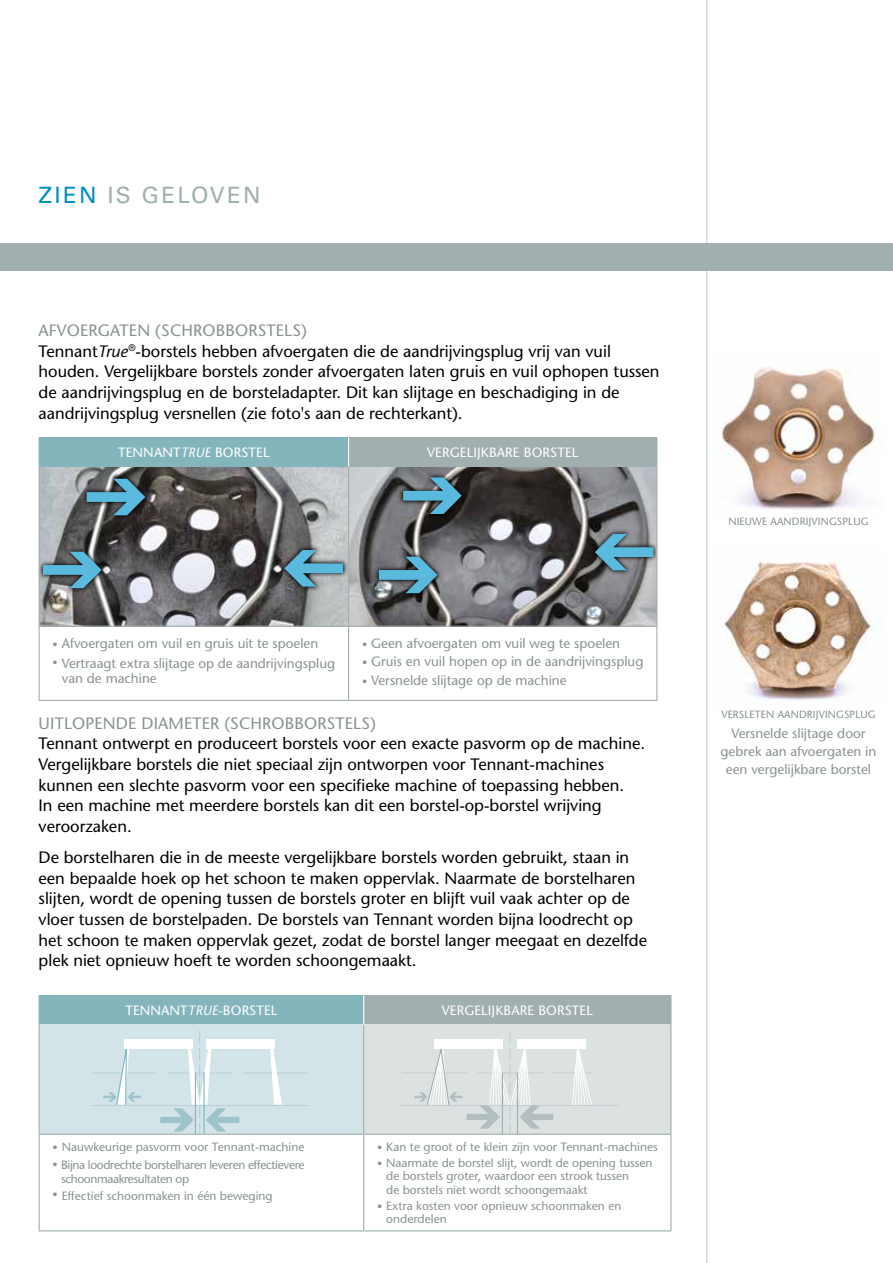
<style>
.page{position:relative;width:893px;height:1263px;background:#fff}
.page>*{position:absolute;margin:0;border:0;box-sizing:border-box;transform-origin:0 0}
.t1{font:22.5px "Univers";letter-spacing:.1em;color:#a1afae}
.t2{font:500 16.5px/20.7px "Stone Sans Std";color:#000}
.t3{font:500 16.5px "Stone Sans Std";letter-spacing:.01em;color:#889392}
.t4{font:500 13.5px/18px "Stone Sans Std";color:#889392;text-align:center}
.t5{font:500 13.5px "Stone Sans Std";letter-spacing:.01em;color:#fff}
.t6{font:500 12px/13.5px "Stone Sans Std";letter-spacing:-.005em;color:#889392}
.t7{font:500 12px/14.2px "Stone Sans Std";letter-spacing:-.03em;color:#889392}
.t8{font:500 10.5px "Stone Sans Std";letter-spacing:.01em;color:#889392}
.s1{color:#008fc3}
.s2{color:#889392}
.s3{font-style:italic}
.s4{font-size:10.5px}
</style>
<div class="page">
<hr style="left:706px;top:0;width:1px;height:1263px;background:#c6c6c6">
<div style="left:0;top:243px;width:893px;height:27px;background:#a1afae"></div>
<img style="left:721px;top:368px;width:155px;height:142px">
<img style="left:724px;top:561px;width:151px;height:140px">
<img style="left:40px;top:467px;width:616px;height:159px">
<svg style="left:398px;top:472px;width:69px;height:47px"></svg>
<svg style="left:403px;top:477px;width:59px;height:37px"></svg>
<svg style="left:374px;top:552px;width:68px;height:47px"></svg>
<svg style="left:379px;top:557px;width:58px;height:36px"></svg>
<svg style="left:590px;top:529px;width:68px;height:47px"></svg>
<svg style="left:595px;top:534px;width:58px;height:36px"></svg>
<svg style="left:82px;top:474px;width:68px;height:47px"></svg>
<svg style="left:87px;top:479px;width:58px;height:36px"></svg>
<svg style="left:38px;top:547px;width:68px;height:47px"></svg>
<svg style="left:43px;top:552px;width:59px;height:36px"></svg>
<svg style="left:279px;top:545px;width:69px;height:47px"></svg>
<svg style="left:284px;top:550px;width:59px;height:37px"></svg>
<div style="left:39px;top:437px;width:310px;height:30px;background:#84b5bd"></div>
<div style="left:349px;top:437px;width:308px;height:30px;background:#a1afae"></div>
<hr style="left:348px;top:467px;width:1px;height:159px;background:#a1afae">
<hr style="left:348px;top:627px;width:1px;height:73px;background:#a1afae">
<hr style="left:349px;top:626px;width:308px;height:1px;background:#a1afae">
<hr style="left:349px;top:700px;width:308px;height:1px;background:#a1afae">
<hr style="left:39px;top:467px;width:1px;height:159px;background:#a1afae">
<hr style="left:656px;top:467px;width:1px;height:159px;background:#a1afae">
<hr style="left:39px;top:626px;width:310px;height:1px;background:#a1afae">
<hr style="left:39px;top:627px;width:1px;height:73px;background:#a1afae">
<hr style="left:656px;top:627px;width:1px;height:73px;background:#a1afae">
<hr style="left:39px;top:700px;width:310px;height:1px;background:#a1afae">
<hr style="left:348px;top:437px;width:1px;height:30px;background:#fff">
<div style="left:39px;top:995px;width:325px;height:29px;background:#84b5bd"></div>
<div style="left:364px;top:995px;width:307px;height:29px;background:#a1afae"></div>
<div style="left:39px;top:1024px;width:325px;height:110px;background:#d3e4e8"></div>
<div style="left:364px;top:1024px;width:307px;height:110px;background:#dce2e2"></div>
<hr style="left:363px;top:1135px;width:1px;height:95px;background:#a1afae">
<hr style="left:364px;top:1230px;width:307px;height:1px;background:#a1afae">
<hr style="left:39px;top:1135px;width:1px;height:95px;background:#a1afae">
<hr style="left:670px;top:1135px;width:1px;height:95px;background:#a1afae">
<hr style="left:39px;top:1230px;width:325px;height:1px;background:#a1afae">
<svg style="left:363px;top:995px;width:1px;height:29px"></svg>
<hr style="left:670px;top:1024px;width:1px;height:110px;background:#a1afae">
<hr style="left:39px;top:1024px;width:1px;height:110px;background:#a1afae">
<hr style="left:363px;top:1024px;width:1px;height:110px;background:#a1afae">
<hr style="left:39px;top:1134px;width:325px;height:1px;background:#a1afae">
<hr style="left:364px;top:1134px;width:307px;height:1px;background:#a1afae">
<hr style="left:92px;top:1072px;width:65px;height:1px;background:#b6d2d7">
<hr style="left:92px;top:1105px;width:216px;height:1px;background:#b6d2d7">
<hr style="left:243px;top:1072px;width:65px;height:1px;background:#b6d2d7">
<hr style="left:402px;top:1072px;width:65px;height:1px;background:#c6cfcf">
<hr style="left:402px;top:1105px;width:216px;height:1px;background:#c6cfcf">
<hr style="left:553px;top:1072px;width:38px;height:1px;background:#c6cfcf">
<div style="left:124px;top:1039px;width:69px;height:10px;background:#fff"></div>
<div style="left:206px;top:1039px;width:69px;height:10px;background:#fff"></div>
<svg style="left:270px;top:1049px;width:12px;height:56px"></svg>
<svg style="left:160px;top:1031px;width:79px;height:101px"></svg>
<div style="left:517px;top:1039px;width:69px;height:10px;background:#fff"></div>
<svg style="left:572px;top:1049px;width:20px;height:56px"></svg>
<hr style="left:195px;top:1073px;width:1px;height:60px;background:#84b5bd">
<hr style="left:502px;top:1073px;width:1px;height:60px;background:#a1afae">
<hr style="left:517px;top:1073px;width:1px;height:60px;background:#a1afae">
<hr style="left:204px;top:1073px;width:1px;height:60px;background:#84b5bd">
<svg style="left:103px;top:1049px;width:38px;height:56px"></svg>
<svg style="left:414px;top:1031px;width:139px;height:101px"></svg>
<h1 class="t1" style="left:39px;top:181px;width:224px"><span class="s1">ZIEN</span> IS GELOVEN</h1>
<p class="t2" style="left:39px;top:320px;width:622px"><span class="s2">AFVOERGATEN (SCHROBBORSTELS)<br></span>Tennant<span class="s3">True</span><sup>®</sup>-borstels hebben afvoergaten die de aandrijvingsplug vrij van vuil houden. Vergelijkbare borstels zonder afvoergaten laten gruis en vuil ophopen tussen de aandrijvingsplug en de borsteladapter. Dit kan slijtage en beschadiging in de aandrijvingsplug versnellen (zie foto's aan de rechterkant).</p>
<p class="t5" style="left:118px;top:444px;width:153px">TENNANT<span class="s3">TRUE</span> BORSTEL</p>
<p class="t5" style="left:427px;top:444px;width:153px">VERGELIJKBARE BORSTEL</p>
<p class="t4" style="left:53px;top:634px;width:267px"><span class="s4">•</span> Afvoergaten om vuil en gruis uit te spoelen</p>
<p class="t4" style="left:62px;top:656px;width:275px;line-height:15px;text-align:left;text-indent:-9px"><span class="s4">•</span> Vertraagt extra slijtage op de aandrijvingsplug van de machine</p>
<p class="t4" style="left:362px;top:634px;width:260px"><span class="s4">•</span> Geen afvoergaten om vuil weg te spoelen</p>
<p class="t4" style="left:362px;top:653px;width:283px"><span class="s4">•</span> Gruis en vuil hopen op in de aandrijvingsplug</p>
<p class="t4" style="left:362px;top:671px;width:206px"><span class="s4">•</span> Versnelde slijtage op de machine</p>
<p class="t3" style="left:39px;top:713px;width:339px">UITLOPENDE DIAMETER (SCHROBBORSTELS)</p>
<p class="t2" style="left:39px;top:733px;width:608px">Tennant ontwerpt en produceert borstels voor een exacte pasvorm op de machine.<br>Vergelijkbare borstels die niet speciaal zijn ontworpen voor Tennant-machines kunnen een slechte pasvorm voor een specifieke machine of toepassing hebben.<br>In een machine met meerdere borstels kan dit een borstel-op-borstel wrijving veroorzaken.</p>
<p class="t2" style="left:39px;top:847px;width:610px">De borstelharen die in de meeste vergelijkbare borstels worden gebruikt, staan in een bepaalde hoek op het schoon te maken oppervlak. Naarmate de borstelharen slijten, wordt de opening tussen de borstels groter en blijft vuil vaak achter op de vloer tussen de borstelpaden. De borstels van Tennant worden bijna loodrecht op het schoon te maken oppervlak gezet, zodat de borstel langer meegaat en dezelfde plek niet opnieuw hoeft te worden schoongemaakt.</p>
<p class="t5" style="left:125px;top:1002px;width:154px">TENNANT<span class="s3">TRUE</span>-BORSTEL</p>
<p class="t5" style="left:442px;top:1002px;width:153px">VERGELIJKBARE BORSTEL</p>
<p class="t6" style="left:53px;top:1140px;width:253px"><span class="s4">•</span> Nauwkeurige pasvorm voor Tennant-machine</p>
<p class="t7" style="left:61px;top:1158px;width:245px;text-indent:-8px"><span class="s4">•</span> Bijna loodrechte borstelharen leveren effectievere schoonmaakresultaten op</p>
<p class="t6" style="left:53px;top:1189px;width:222px"><span class="s4">•</span> Effectief schoonmaken in één beweging</p>
<p class="t6" style="left:377px;top:1140px;width:282px"><span class="s4">•</span> Kan te groot of te klein zijn voor Tennant-machines</p>
<p class="t6" style="left:386px;top:1156px;width:268px;text-indent:-9px"><span class="s4">•</span> Naarmate de borstel slijt, wordt de opening tussen de borstels groter, waardoor een strook tussen<br>de borstels niet wordt schoongemaakt</p>
<p class="t6" style="left:386px;top:1199px;width:237px;text-indent:-9px"><span class="s4">•</span> Extra kosten voor opnieuw schoonmaken en onderdelen</p>
<p class="t8" style="left:728px;top:515px;width:142px">NIEUWE AANDRIJVINGSPLUG</p>
<p class="t8" style="left:721px;top:708px;width:156px">VERSLETEN AANDRIJVINGSPLUG</p>
<p class="t4" style="left:720px;top:724px;width:157px">Versnelde slijtage door gebrek aan afvoergaten in een vergelijkbare borstel</p>
</div>
